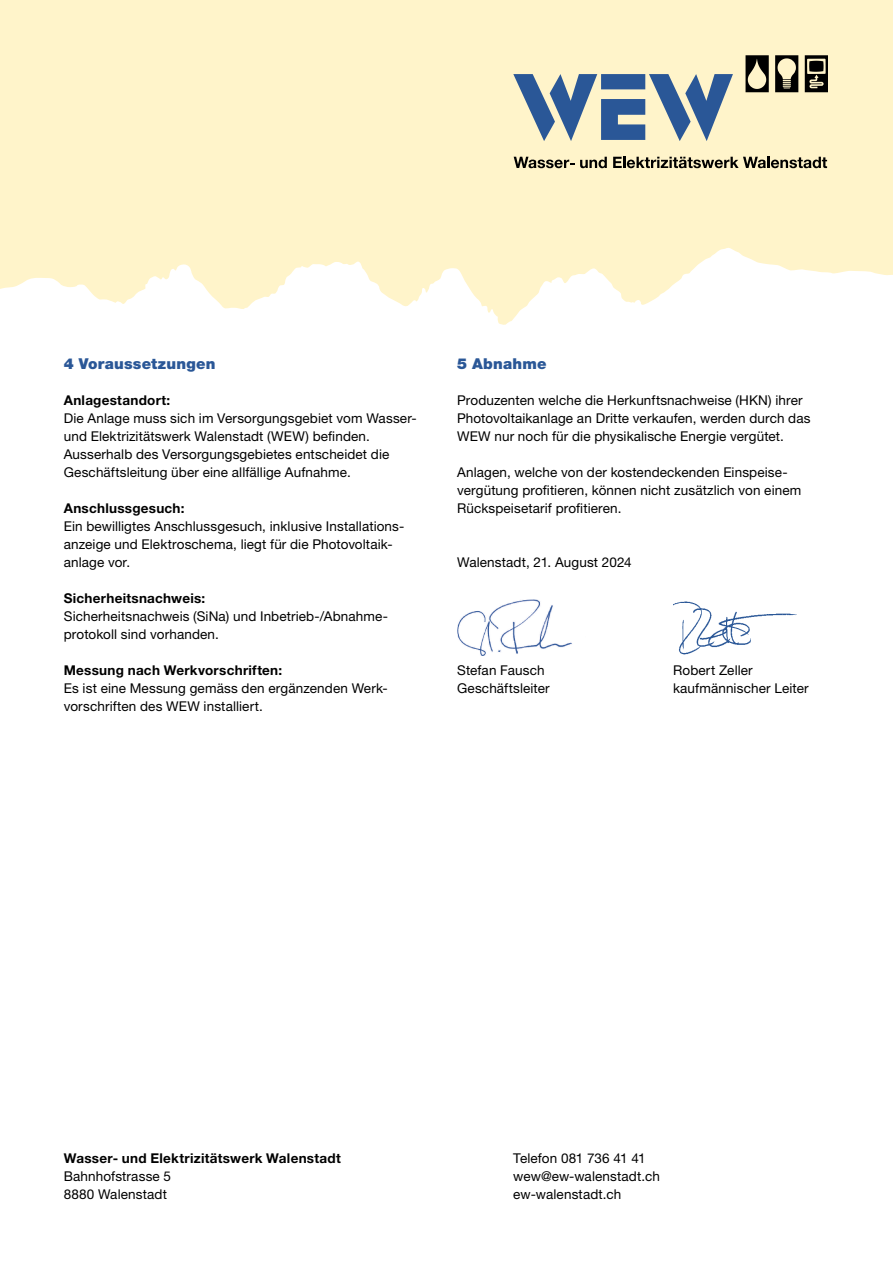
<style>
.page{position:relative;width:893px;height:1263px;background:#fff}
.page>*{position:absolute;margin:0;border:0;box-sizing:border-box;transform-origin:0 0}
.t1{font:900 15px "Helvetica Neue LT Pro";letter-spacing:.015em;color:#2a5797}
.t2{font:13.5px/18px "Helvetica Neue LT Pro";letter-spacing:.01em;color:#000}
.t3{font:700 13.5px "Helvetica Neue LT Pro";letter-spacing:.02em;color:#000}
</style>
<div class="page">
<svg style="left:0;top:0;width:893px;height:325px;background:#fef5d1"></svg>
<img style="left:673px;top:601px;width:123px;height:54px">
<img style="left:457px;top:599px;width:115px;height:56px">
<svg style="left:745px;top:55px;width:24px;height:37px"></svg>
<svg style="left:805px;top:55px;width:23px;height:37px"></svg>
<svg style="left:775px;top:55px;width:23px;height:37px"></svg>
<svg style="left:513px;top:74px;width:220px;height:67px;background:#94a5b0"></svg>
<svg style="left:514px;top:157px;width:93px;height:11px"></svg>
<svg style="left:613px;top:157px;width:214px;height:11px;background:#89826c"></svg>
<p class="t1" style="left:64px;top:354px;width:153px">4 Voraussetzungen</p>
<p class="t3" style="left:64px;top:391px;width:108px">Anlagestandort:</p>
<p class="t2" style="left:64px;top:409px;width:354px">Die Anlage muss sich im Versorgungsgebiet vom Wasser&shy;und Elektrizitätswerk Walenstadt (WEW) befinden.<br>Ausserhalb des Versorgungsgebietes entscheidet die Geschäftsleitung über eine allfällige Aufnahme.</p>
<p class="t3" style="left:64px;top:499px;width:122px">Anschlussgesuch:</p>
<p class="t2" style="left:64px;top:517px;width:342px">Ein bewilligtes Anschlussgesuch, inklusive Installations&shy;anzeige und Elektroschema, liegt für die Photovoltaik&shy;anlage vor.</p>
<p class="t3" style="left:64px;top:589px;width:143px">Sicherheitsnachweis:</p>
<p class="t2" style="left:64px;top:606px;width:326px">Sicherheitsnachweis (SiNa) und Inbetrieb-/Abnahme&shy;protokoll sind vorhanden.</p>
<p class="t3" style="left:64px;top:661px;width:220px">Messung nach Werkvorschriften:</p>
<p class="t2" style="left:64px;top:678px;width:326px">Es ist eine Messung gemäss den ergänzenden Werk&shy;vorschriften des WEW installiert.</p>
<p class="t1" style="left:457px;top:354px;width:91px">5 Abnahme</p>
<p class="t2" style="left:457px;top:391px;width:355px">Produzenten welche die Herkunftsnachweise (HKN) ihrer<br>Photovoltaikanlage an Dritte verkaufen, werden durch das<br>WEW nur noch für die physikalische Energie vergütet.</p>
<p class="t2" style="left:457px;top:463px;width:346px">Anlagen, welche von der kostendeckenden Einspeise&shy;vergütung profitieren, können nicht zusätzlich von einem<br>Rückspeisetarif profitieren.</p>
<p class="t2" style="left:457px;top:553px;width:176px">Walenstadt, 21. August 2024</p>
<p class="t2" style="left:457px;top:661px;width:89px">Stefan Fausch</p>
<p class="t2" style="left:673px;top:661px;width:81px">Robert Zeller</p>
<p class="t2" style="left:457px;top:679px;width:94px">Geschäftsleiter</p>
<p class="t2" style="left:673px;top:679px;width:137px">kaufmännischer Leiter</p>
<p class="t3" style="left:64px;top:1150px;width:279px">Wasser- und Elektrizitätswerk Walenstadt</p>
<p class="t2" style="left:64px;top:1167px;width:109px">Bahnhofstrasse 5<br>8880 Walenstadt</p>
<p class="t2" style="left:513px;top:1149px;width:148px">Telefon 081 736 41 41 wew@ew-walenstadt.ch ew-walenstadt.ch</p>
</div>
